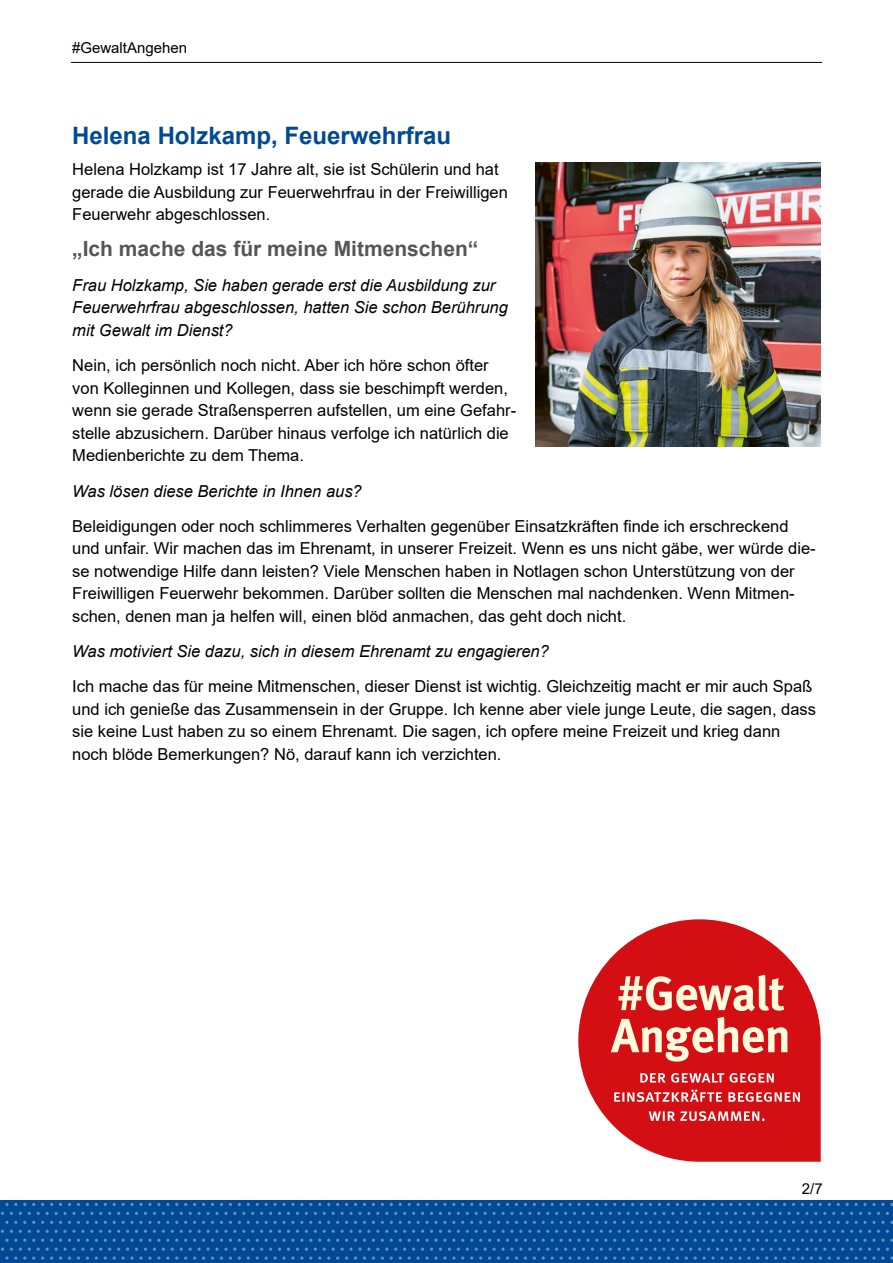
<style>
.page{position:relative;width:893px;height:1263px;background:#fff}
.page>*{position:absolute;margin:0;border:0;box-sizing:border-box;transform-origin:0 0}
.Überschriften_H1{font:700 24px "Arial";color:#004994}
.Inhalt_FT_Abstand_nach{font:700 21px "Arial";color:#575656}
.Inhalt_FT_Abstand_nach-2{font:16.5px/22.5px "Arial";color:#000}
.Inhalt_FT_Abstand_nach-3{font:italic 16.5px/22.5px "Arial";color:#000}
.t1{font:15px "Arial";color:#000}
</style>
<div class="page">
<div style="left:0;top:1200px;width:893px;height:63px;background:#004994"></div>
<svg style="left:627px;top:1212px;width:38px;height:3px"></svg>
<svg style="left:484px;top:1212px;width:38px;height:3px"></svg>
<svg style="left:341px;top:1212px;width:38px;height:3px"></svg>
<svg style="left:198px;top:1212px;width:38px;height:3px"></svg>
<svg style="left:46px;top:1212px;width:47px;height:3px"></svg>
<svg style="left:551px;top:1203px;width:47px;height:3px"></svg>
<svg style="left:408px;top:1203px;width:38px;height:3px"></svg>
<svg style="left:265px;top:1203px;width:38px;height:3px"></svg>
<svg style="left:122px;top:1203px;width:38px;height:3px"></svg>
<svg style="left:5px;top:1203px;width:12px;height:3px"></svg>
<svg style="left:551px;top:1221px;width:47px;height:3px"></svg>
<svg style="left:408px;top:1221px;width:38px;height:3px"></svg>
<svg style="left:265px;top:1221px;width:38px;height:3px"></svg>
<svg style="left:122px;top:1221px;width:38px;height:3px"></svg>
<svg style="left:5px;top:1221px;width:12px;height:3px"></svg>
<svg style="left:479px;top:1230px;width:218px;height:30px"></svg>
<svg style="left:238px;top:1230px;width:240px;height:30px"></svg>
<svg style="left:1px;top:1230px;width:235px;height:30px"></svg>
<svg style="left:770px;top:1212px;width:38px;height:3px"></svg>
<svg style="left:846px;top:1203px;width:38px;height:3px"></svg>
<svg style="left:703px;top:1203px;width:38px;height:3px"></svg>
<svg style="left:846px;top:1221px;width:38px;height:3px"></svg>
<svg style="left:703px;top:1221px;width:38px;height:3px"></svg>
<svg style="left:698px;top:1230px;width:195px;height:30px"></svg>
<hr style="left:71px;top:62px;width:751px;height:1px;background:#000">
<img style="left:536px;top:163px;width:285px;height:283px">
<svg style="left:578px;top:919px;width:243px;height:243px;fill:#d40f14"></svg>
<svg style="left:649px;top:1111px;width:116px;height:10px"></svg>
<svg style="left:614px;top:1089px;width:186px;height:13px"></svg>
<svg style="left:640px;top:1073px;width:134px;height:10px"></svg>
<svg style="left:611px;top:1017px;width:176px;height:44px;background:#e3625b"></svg>
<svg style="left:619px;top:975px;width:165px;height:36px;background:#e6756b"></svg>
<p class="t1" style="left:72px;top:37px;width:117px">#GewaltAngehen</p>
<h1 class="Überschriften_H1" style="left:72px;top:119px;width:380px">Helena Holzkamp, Feuerwehrfrau</h1>
<p class="Inhalt_FT_Abstand_nach-2" style="left:72px;top:158px;width:437px">Helena Holzkamp ist 17 Jahre alt, sie ist Schülerin und hat gerade die Ausbildung zur Feuerwehrfrau in der Freiwilligen<br>Feuerwehr abgeschlossen.</p>
<p class="Inhalt_FT_Abstand_nach" style="left:72px;top:233px;width:408px">„Ich mache das für meine Mitmenschen“</p>
<p class="Inhalt_FT_Abstand_nach-3" style="left:72px;top:274px;width:437px">Frau Holzkamp, Sie haben gerade erst die Ausbildung zur<br>Feuerwehrfrau abgeschlossen, hatten Sie schon Berührung mit Gewalt im Dienst?</p>
<p class="Inhalt_FT_Abstand_nach-2" style="left:72px;top:354px;width:445px">Nein, ich persönlich noch nicht. Aber ich höre schon öfter von Kolleginnen und Kollegen, dass sie beschimpft werden, wenn sie gerade Straßensperren aufstellen, um eine Gefahr&shy;stelle abzusichern. Darüber hinaus verfolge ich natürlich die Medienberichte zu dem Thema.</p>
<p class="Inhalt_FT_Abstand_nach-3" style="left:72px;top:480px;width:291px">Was lösen diese Berichte in Ihnen aus?</p>
<p class="Inhalt_FT_Abstand_nach-2" style="left:72px;top:515px;width:745px">Beleidigungen oder noch schlimmeres Verhalten gegenüber Einsatzkräften finde ich erschreckend und unfair. Wir machen das im Ehrenamt, in unserer Freizeit. Wenn es uns nicht gäbe, wer würde die&shy;se notwendige Hilfe dann leisten? Viele Menschen haben in Notlagen schon Unterstützung von der Freiwilligen Feuerwehr bekommen. Darüber sollten die Menschen mal nachdenken. Wenn Mitmen&shy;schen, denen man ja helfen will, einen blöd anmachen, das geht doch nicht.</p>
<p class="Inhalt_FT_Abstand_nach-3" style="left:72px;top:640px;width:478px">Was motiviert Sie dazu, sich in diesem Ehrenamt zu engagieren?</p>
<p class="Inhalt_FT_Abstand_nach-2" style="left:72px;top:675px;width:745px">Ich mache das für meine Mitmenschen, dieser Dienst ist wichtig. Gleichzeitig macht er mir auch Spaß und ich genieße das Zusammensein in der Gruppe. Ich kenne aber viele junge Leute, die sagen, dass sie keine Lust haben zu so einem Ehrenamt. Die sagen, ich opfere meine Freizeit und krieg dann noch blöde Bemerkungen? Nö, darauf kann ich verzichten.</p>
<p class="t1" style="left:802px;top:1178px;width:22px">2/7</p>
</div>
